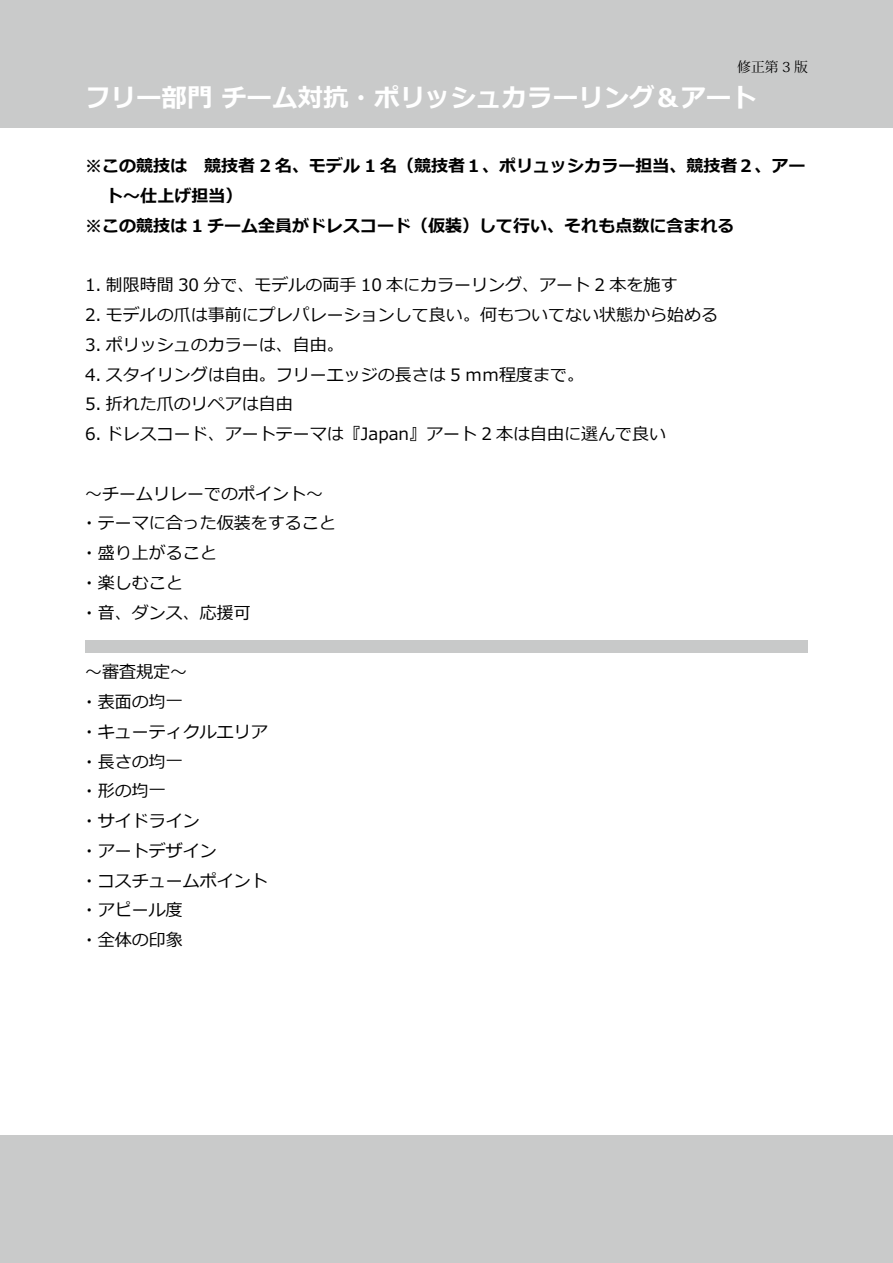
<style>
.page{position:relative;width:893px;height:1263px;background:#fff}
.page>*{position:absolute;margin:0;border:0;box-sizing:border-box;transform-origin:0 0}
.t1{font:700 25.5px "Meiryo";color:#fff}
.t2{font:16.95px/29.7px "Meiryo";color:#000}
.t3{font:700 16.95px "Meiryo";color:#000}
.t4{font:13.8px "Koz Min Pr 6 N";color:#000}
</style>
<div class="page">
<div style="left:0;top:0;width:893px;height:128px;background:#c9caca"></div>
<div style="left:0;top:1135px;width:893px;height:128px;background:#c9caca"></div>
<div style="left:85px;top:640px;width:723px;height:13px;background:#c8c9c9"></div>
<p class="t4" style="left:737px;top:59px;width:72px">修正第 3 版</p>
<h1 class="t1" style="left:85px;top:80px;width:673px">フリー部門 チーム対抗・ポリッシュカラーリング＆アート</h1>
<p class="t3" style="left:85px;top:154px;width:722px">※この競技は　競技者 2 名、モデル 1 名（競技者１、ポリュッシカラー担当、競技者２、アー</p>
<p class="t3" style="left:106px;top:184px;width:138px">ト～仕上げ担当）</p>
<p class="t3" style="left:85px;top:214px;width:651px">※この競技は 1 チーム全員がドレスコード（仮装）して行い、それも点数に含まれる</p>
<p class="t2" style="left:85px;top:271px;width:594px">1. 制限時間 30 分で、モデルの両手 10 本にカラーリング、アート 2 本を施す</p>
<p class="t2" style="left:85px;top:301px;width:635px">2. モデルの爪は事前にプレパレーションして良い。何もついてない状態から始める</p>
<p class="t2" style="left:85px;top:331px;width:260px">3. ポリッシュのカラーは、自由。</p>
<p class="t2" style="left:85px;top:360px;width:501px">4. スタイリングは自由。フリーエッジの長さは 5 ｍｍ程度まで。</p>
<p class="t2" style="left:85px;top:390px;width:209px">5. 折れた爪のリペアは自由</p>
<p class="t2" style="left:85px;top:420px;width:583px">6. ドレスコード、アートテーマは『Japan』アート 2 本は自由に選んで良い</p>
<p class="t2" style="left:81px;top:480px;width:257px">～チームリレーでのポイント～・テーマに合った仮装をすること・盛り上がること<br>・楽しむこと<br>・音、ダンス、応援可</p>
<p class="t2" style="left:81px;top:658px;width:189px">～審査規定～<br>・表面の均一<br>・キューティクルエリア・長さの均一<br>・形の均一<br>・サイドライン<br>・アートデザイン<br>・コスチュームポイント・アピール度<br>・全体の印象</p>
</div>
